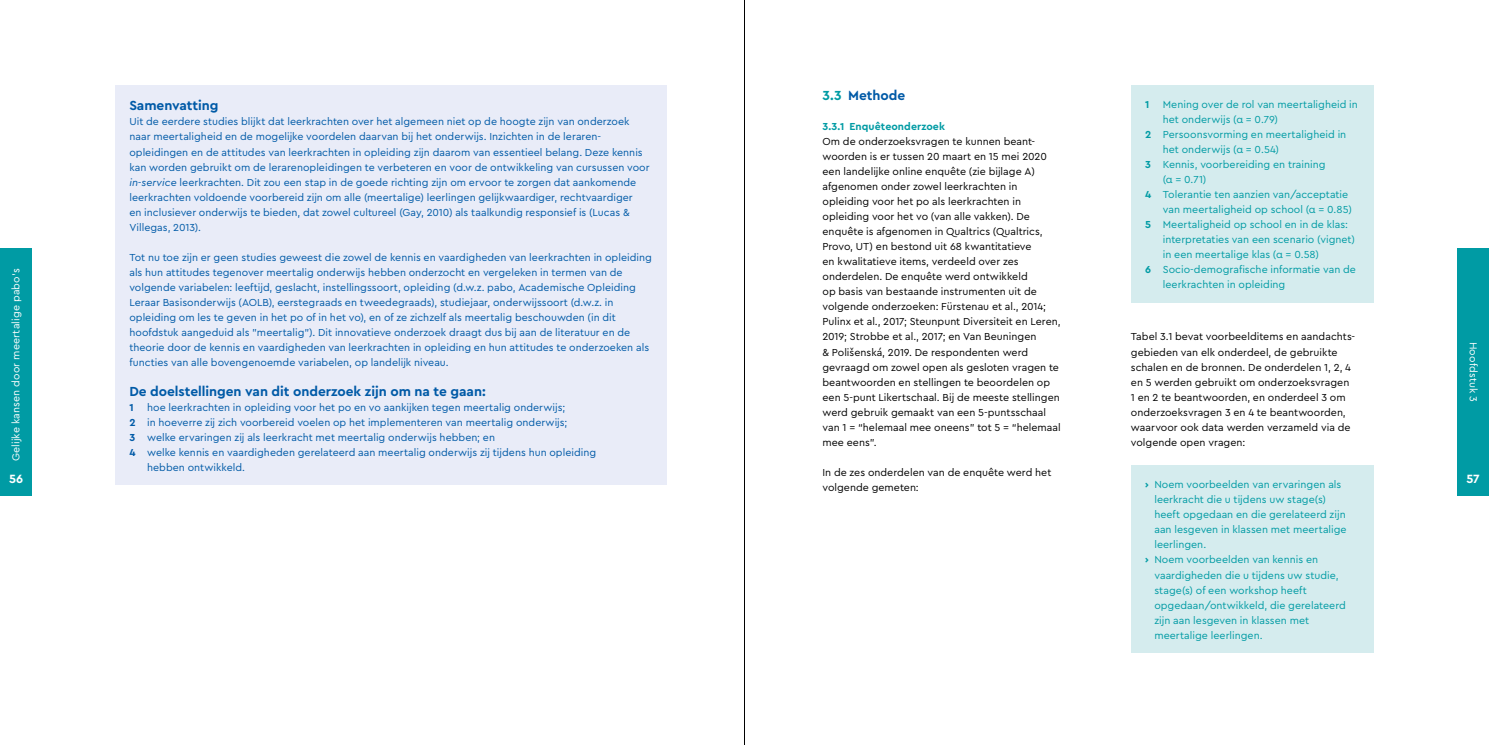
<style>
.page{position:relative;width:1489px;height:745px;background:#fff}
.page>*{position:absolute;margin:0;border:0;box-sizing:border-box;transform-origin:0 0}
.t1{font:700 13.75px "Cera PRO";letter-spacing:-.005em;color:#005aa7}
.t2{font:700 12.5px "Cera PRO";color:#fff}
.t3{font:10.62px/15px "Cera PRO";color:#005aa7}
.t4{font:10.62px/15px "Cera PRO";color:#000}
.t5{font:10.62px "Cera PRO";color:#009ba4}
.t6{font:10.62px "Cera PRO";letter-spacing:.01em;color:#fff}
.t7{font:700 10.62px "Cera PRO";letter-spacing:.005em;color:#009ba4}
.t8{font:700 10.62px "Cera PRO";color:#005aa7}
.s1{font-style:italic}
.s2{font-weight:700}
.s3{color:#009ba4}
</style>
<div class="page">
<div style="left:1456px;top:248px;width:32px;height:247px;background:#009ba4"></div>
<div style="left:0;top:248px;width:32px;height:247px;background:#009ba4"></div>
<div style="left:115px;top:85px;width:551px;height:399px;background:#e9ecf8"></div>
<div style="left:1130px;top:85px;width:243px;height:217px;background:#d5ecee"></div>
<div style="left:1130px;top:465px;width:243px;height:187px;background:#d5ecee"></div>
<hr style="left:744px;top:0;width:1px;height:744px;background:#000">
<p class="t6" style="left:9px;top:461px;width:194px;rotate:-90deg">Gelijke kansen door meertalige pabo’s</p>
<p class="t2" style="left:9px;top:470px;width:15px">56</p>
<p class="t1" style="left:129px;top:97px;width:91px">Samenvatting</p>
<p class="t3" style="left:129px;top:114px;width:521px">Uit de eerdere studies blijkt dat leerkrachten over het algemeen niet op de hoogte zijn van onderzoek naar meertaligheid en de mogelijke voordelen daarvan bij het onderwijs. Inzichten in de leraren&shy;opleidingen en de attitudes van leerkrachten in opleiding zijn daarom van essentieel belang. Deze kennis kan worden gebruikt om de lerarenopleidingen te verbeteren en voor de ontwikkeling van cursussen voor <span class="s1">in-service</span> leerkrachten. Dit zou een stap in de goede richting zijn om ervoor te zorgen dat aankomende leerkrachten voldoende voorbereid zijn om alle (meertalige) leerlingen gelijkwaardiger, rechtvaardiger<br>en inclusiever onderwijs te bieden, dat zowel cultureel (Gay, 2010) als taalkundig responsief is (Lucas &amp; Villegas, 2013).</p>
<p class="t3" style="left:129px;top:249px;width:524px">Tot nu toe zijn er geen studies geweest die zowel de kennis en vaardigheden van leerkrachten in opleiding als hun attitudes tegenover meertalig onderwijs hebben onderzocht en vergeleken in termen van de volgende variabelen: leeftijd, geslacht, instellingssoort, opleiding (d.w.z. pabo, Academische Opleiding Leraar Basisonderwijs (AOLB), eerstegraads en tweedegraads), studiejaar, onderwijssoort (d.w.z. in opleiding om les te geven in het po of in het vo), en of ze zichzelf als meertalig beschouwden (in dit hoofdstuk aangeduid als "meertalig"). Dit innovatieve onderzoek draagt dus bij aan de literatuur en de theorie door de kennis en vaardigheden van leerkrachten in opleiding en hun attitudes te onderzoeken als functies van alle bovengenoemde variabelen, op landelijk niveau.</p>
<p class="t1" style="left:129px;top:382px;width:358px">De doelstellingen van dit onderzoek zijn om na te gaan:</p>
<p class="t8" style="left:129px;top:400px;width:6px">1</p>
<p class="t3" style="left:147px;top:399px;width:419px">hoe leerkrachten in opleiding voor het po en vo aankijken tegen meertalig onderwijs;</p>
<p class="t3" style="left:129px;top:414px;width:439px"><span class="s2">2</span> in hoeverre zij zich voorbereid voelen op het implementeren van meertalig onderwijs;</p>
<p class="t3" style="left:129px;top:429px;width:367px"><span class="s2">3</span> welke ervaringen zij als leerkracht met meertalig onderwijs hebben; en</p>
<p class="t3" style="left:129px;top:444px;width:468px"><span class="s2">4</span> welke kennis en vaardigheden gerelateerd aan meertalig onderwijs zij tijdens hun opleiding</p>
<p class="t3" style="left:147px;top:459px;width:99px">hebben ontwikkeld.</p>
<p class="t1" style="left:822px;top:86px;width:84px"><span class="s3">3.3</span> Methode</p>
<p class="t7" style="left:822px;top:119px;width:124px">3.3.1 Enquêteonderzoek</p>
<p class="t4" style="left:822px;top:134px;width:240px">Om de onderzoeksvragen te kunnen beant&shy;woorden is er tussen 20 maart en 15 mei 2020 een landelijke online enquête (zie bijlage A) afgenomen onder zowel leerkrachten in opleiding voor het po als leerkrachten in opleiding voor het vo (van alle vakken). De enquête is afgenomen in Qualtrics (Qualtrics, Provo, UT) en bestond uit 68 kwantitatieve<br>en kwalitatieve items, verdeeld over zes onderdelen. De enquête werd ontwikkeld<br>op basis van bestaande instrumenten uit de volgende onderzoeken: Fürstenau et al., 2014; Pulinx et al., 2017; Steunpunt Diversiteit en Leren, 2019; Strobbe et al., 2017; en Van Beuningen<br>&amp; Polišenská, 2019. De respondenten werd gevraagd om zowel open als gesloten vragen te beantwoorden en stellingen te beoordelen op een 5-punt Likertschaal. Bij de meeste stellingen werd gebruik gemaakt van een 5-puntsschaal van 1 = “helemaal mee oneens” tot 5 = “helemaal mee eens”.</p>
<p class="t4" style="left:822px;top:464px;width:230px">In de zes onderdelen van de enquête werd het volgende gemeten:</p>
<p class="t7" style="left:1144px;top:97px;width:6px">1</p>
<p class="t5" style="left:1162px;top:97px;width:196px">Mening over de rol van meertaligheid in</p>
<p class="t5" style="left:1162px;top:112px;width:117px">het onderwijs (α = 0.79)</p>
<p class="t5" style="left:1144px;top:127px;width:203px"><span class="s2">2</span> Persoonsvorming en meertaligheid in</p>
<p class="t5" style="left:1162px;top:142px;width:118px">het onderwijs (α = 0.54)</p>
<p class="t5" style="left:1144px;top:157px;width:182px"><span class="s2">3</span> Kennis, voorbereiding en training</p>
<p class="t5" style="left:1162px;top:172px;width:45px">(α = 0.71)</p>
<p class="t5" style="left:1144px;top:187px;width:205px"><span class="s2">4</span> Tolerantie ten aanzien van/acceptatie</p>
<p class="t5" style="left:1162px;top:202px;width:190px">van meertaligheid op school (α = 0.85)</p>
<p class="t5" style="left:1144px;top:217px;width:204px"><span class="s2">5</span> Meertaligheid op school en in de klas:</p>
<p class="t5" style="left:1162px;top:232px;width:194px">interpretaties van een scenario (vignet)</p>
<p class="t5" style="left:1162px;top:247px;width:158px">in een meertalige klas (α = 0.58)</p>
<p class="t5" style="left:1144px;top:262px;width:212px"><span class="s2">6</span> Socio-demografische informatie van de</p>
<p class="t5" style="left:1162px;top:277px;width:124px">leerkrachten in opleiding</p>
<p class="t4" style="left:1130px;top:329px;width:225px">Tabel 3.1 bevat voorbeelditems en aandachts&shy;gebieden van elk onderdeel, de gebruikte schalen en de bronnen. De onderdelen 1, 2, 4 en 5 werden gebruikt om onderzoeksvragen 1 en 2 te beantwoorden, en onderdeel 3 om onderzoeksvragen 3 en 4 te beantwoorden, waarvoor ook data werden verzameld via de volgende open vragen:</p>
<p class="t5" style="left:1144px;top:477px;width:198px"><span class="s2">›</span> Noem voorbeelden van ervaringen als</p>
<p class="t5" style="left:1154px;top:492px;width:173px">leerkracht die u tijdens uw stage(s)</p>
<p class="t5" style="left:1154px;top:507px;width:193px">heeft opgedaan en die gerelateerd zijn</p>
<p class="t5" style="left:1154px;top:522px;width:194px">aan lesgeven in klassen met meertalige</p>
<p class="t5" style="left:1154px;top:537px;width:53px">leerlingen.</p>
<p class="t5" style="left:1144px;top:552px;width:174px"><span class="s2">›</span> Noem voorbeelden van kennis en</p>
<p class="t5" style="left:1154px;top:567px;width:186px">vaardigheden die u tijdens uw studie,</p>
<p class="t5" style="left:1154px;top:582px;width:154px">stage(s) of een workshop heeft</p>
<p class="t5" style="left:1154px;top:597px;width:193px">opgedaan/ontwikkeld, die gerelateerd</p>
<p class="t5" style="left:1154px;top:612px;width:156px">zijn aan lesgeven in klassen met</p>
<p class="t5" style="left:1154px;top:627px;width:110px">meertalige leerlingen.</p>
<p class="t6" style="left:1480px;top:341px;width:62px;rotate:90deg">Hoofdstuk 3</p>
<p class="t2" style="left:1466px;top:470px;width:15px">57</p>
</div>
